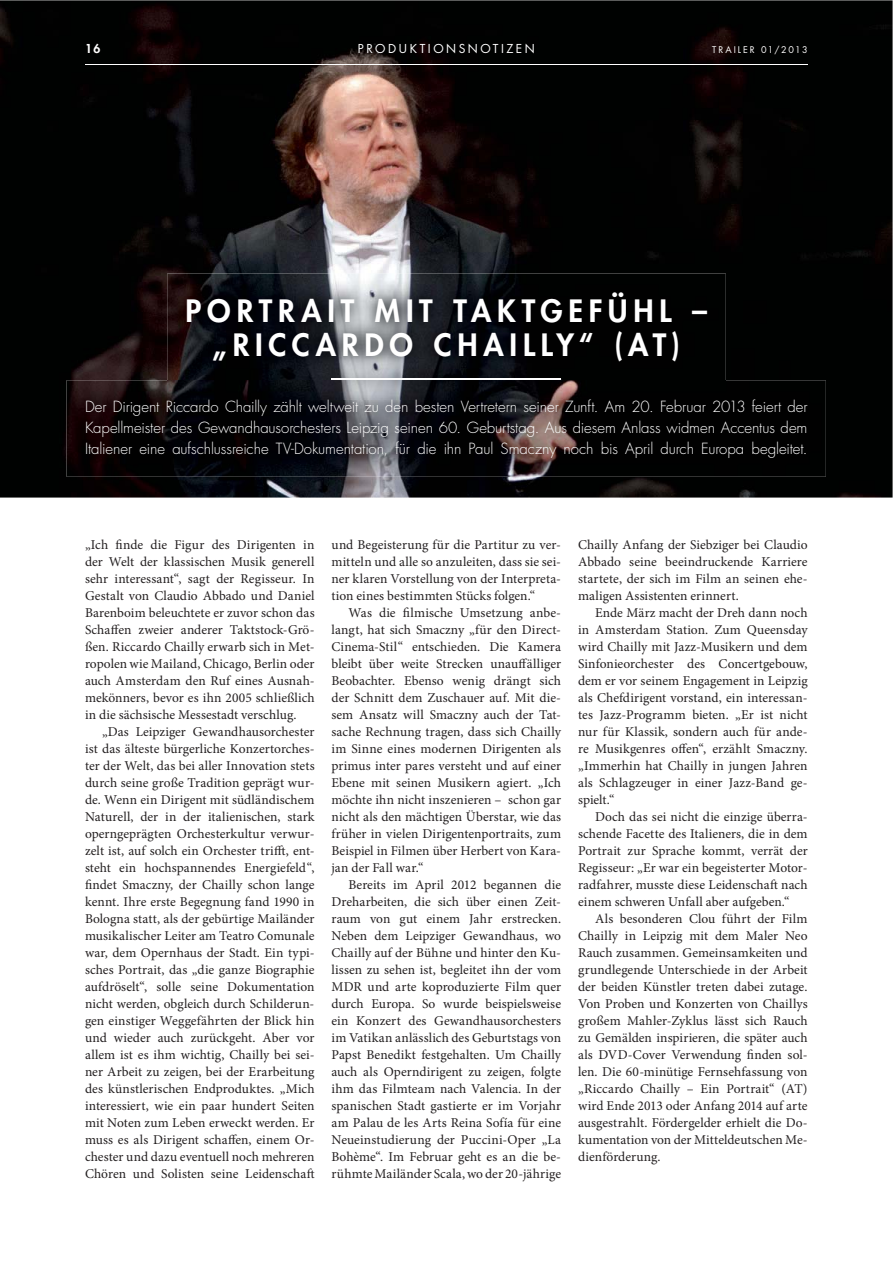
<style>
.page{position:relative;width:893px;height:1263px;background:#fff}
.page>*{position:absolute;margin:0;border:0;box-sizing:border-box;transform-origin:0 0}
.t1{font:800 30px/34px "Futura Std";letter-spacing:.195em;color:#fff;text-align:center}
.t2{font:300 15px/21px "Futura Std";letter-spacing:-.01em;color:#fff;text-align:justify}
.t3{font:13.5px/17px "Minion Pro";color:#231f20;text-align:justify}
.t4{font:12px "Futura Std";letter-spacing:.21em;color:#fff}
.t5{font:800 12px "Futura Std";color:#fff}
.t6{font:9px "Futura Std";letter-spacing:.215em;color:#fff}
</style>
<div class="page">
<img style="left:0;top:0;width:892px;height:498px">
<hr style="left:85px;top:64px;width:722px;height:1px;background:#fff">
<img style="left:167px;top:273px;width:559px;height:107px">
<hr style="left:331px;top:379px;width:230px;height:1px;background:#fff">
<img style="left:66px;top:380px;width:760px;height:97px">
<p class="t4" style="left:358px;top:43px;width:178px">PRODUKTIONSNOTIZEN</p>
<p class="t5" style="left:85px;top:43px;width:17px">16</p>
<p class="t6" style="left:712px;top:45px;width:97px">TRAILER 01/2013</p>
<h1 class="t1" style="left:185px;top:296px;width:523px">PORTRAIT MIT TAKTGEFÜHL – „RICCARDO CHAILLY“ (AT)</h1>
<p class="t2" style="left:85px;top:397px;width:724px">Der Dirigent Riccardo Chailly zählt weltweit zu den besten Vertretern seiner Zunft. Am 20. Februar 2013 feiert der Kapellmeister des Gewandhausorchesters Leipzig seinen 60. Geburtstag. Aus diesem Anlass widmen Accentus dem Italiener eine aufschlussreiche TV-Dokumentation, für die ihn Paul Smaczny noch bis April durch Europa begleitet.</p>
<p class="t3" style="left:85px;top:537px;width:231px">„Ich finde die Figur des Dirigenten in der Welt der klassischen Musik generell sehr interessant“, sagt der Regisseur. In Gestalt von Claudio Abbado und Daniel Barenboim beleuchtete er zuvor schon das Schaffen zweier anderer Taktstock-Grö&shy;ßen. Riccardo Chailly erwarb sich in Met&shy;ropolen wie Mailand, Chicago, Berlin oder auch Amsterdam den Ruf eines Ausnah&shy;mekönners, bevor es ihn 2005 schließlich in die sächsische Messestadt verschlug.</p>
<p class="t3" style="left:85px;top:724px;width:231px;text-indent:17px">„Das Leipziger Gewandhausorchester ist das älteste bürgerliche Konzertorches&shy;ter der Welt, das bei aller Innovation stets durch seine große Tradition geprägt wur&shy;de. Wenn ein Dirigent mit südländischem Naturell, der in der italienischen, stark operngeprägten Orchesterkultur verwur&shy;zelt ist, auf solch ein Orchester trifft, ent&shy;steht ein hochspannendes Energiefeld“, findet Smaczny, der Chailly schon lange kennt. Ihre erste Begegnung fand 1990 in Bologna statt, als der gebürtige Mailänder musikalischer Leiter am Teatro Comunale war, dem Opernhaus der Stadt. Ein typi&shy;sches Portrait, das „die ganze Biographie aufdröselt“, solle seine Dokumentation nicht werden, obgleich durch Schilderun&shy;gen einstiger Weggefährten der Blick hin und wieder auch zurückgeht. Aber vor allem ist es ihm wichtig, Chailly bei sei&shy;ner Arbeit zu zeigen, bei der Erarbeitung des künstlerischen Endproduktes. „Mich interessiert, wie ein paar hundert Seiten mit Noten zum Leben erweckt werden. Er muss es als Dirigent schaffen, einem Or&shy;chester und dazu eventuell noch mehreren Chören und Solisten seine Leidenschaft</p>
<p class="t3" style="left:331px;top:537px;width:231px">und Begeisterung für die Partitur zu ver&shy;mitteln und alle so anzuleiten, dass sie sei&shy;ner klaren Vorstellung von der Interpreta&shy;tion eines bestimmten Stücks folgen.“</p>
<p class="t3" style="left:331px;top:605px;width:231px;text-indent:17px">Was die filmische Umsetzung anbe&shy;langt, hat sich Smaczny „für den Direct-Cinema-Stil“ entschieden. Die Kamera bleibt über weite Strecken unauffälliger Beobachter. Ebenso wenig drängt sich der Schnitt dem Zuschauer auf. Mit die&shy;sem Ansatz will Smaczny auch der Tat&shy;sache Rechnung tragen, dass sich Chailly im Sinne eines modernen Dirigenten als primus inter pares versteht und auf einer Ebene mit seinen Musikern agiert. „Ich möchte ihn nicht inszenieren – schon gar nicht als den mächtigen Überstar, wie das früher in vielen Dirigentenportraits, zum Beispiel in Filmen über Herbert von Kara&shy;jan der Fall war.“</p>
<p class="t3" style="left:331px;top:877px;width:231px;text-indent:17px">Bereits im April 2012 begannen die Dreharbeiten, die sich über einen Zeit&shy;raum von gut einem Jahr erstrecken.<br>Neben dem Leipziger Gewandhaus, wo Chailly auf der Bühne und hinter den Ku&shy;lissen zu sehen ist, begleitet ihn der vom MDR und arte koproduzierte Film quer durch Europa. So wurde beispielsweise ein Konzert des Gewandhausorchesters im Vatikan anlässlich des Geburtstags von Papst Benedikt festgehalten. Um Chailly auch als Operndirigent zu zeigen, folgte ihm das Filmteam nach Valencia. In der spanischen Stadt gastierte er im Vorjahr am Palau de les Arts Reina Sofía für eine Neueinstudierung der Puccini-Oper „La Bohème“. Im Februar geht es an die be&shy;rühmte Mailänder Scala, wo der 20-jährige</p>
<p class="t3" style="left:578px;top:537px;width:231px">Chailly Anfang der Siebziger bei Claudio Abbado seine beeindruckende Karriere startete, der sich im Film an seinen ehe&shy;maligen Assistenten erinnert.</p>
<p class="t3" style="left:578px;top:605px;width:231px;text-indent:17px">Ende März macht der Dreh dann noch in Amsterdam Station. Zum Queensday wird Chailly mit Jazz-Musikern und dem Sinfonieorchester des Concertgebouw, dem er vor seinem Engagement in Leipzig als Chefdirigent vorstand, ein interessan&shy;tes Jazz-Programm bieten. „Er ist nicht nur für Klassik, sondern auch für ande&shy;re Musikgenres offen“, erzählt Smaczny. „Immerhin hat Chailly in jungen Jahren als Schlagzeuger in einer Jazz-Band ge&shy;spielt.“</p>
<p class="t3" style="left:578px;top:809px;width:231px;text-indent:17px">Doch das sei nicht die einzige überra&shy;schende Facette des Italieners, die in dem Portrait zur Sprache kommt, verrät der Regisseur: „Er war ein begeisterter Motor&shy;radfahrer, musste diese Leidenschaft nach einem schweren Unfall aber aufgeben.“</p>
<p class="t3" style="left:578px;top:911px;width:231px;text-indent:17px">Als besonderen Clou führt der Film Chailly in Leipzig mit dem Maler Neo Rauch zusammen. Gemeinsamkeiten und grundlegende Unterschiede in der Arbeit der beiden Künstler treten dabei zutage.<br>Von Proben und Konzerten von Chaillys großem Mahler-Zyklus lässt sich Rauch zu Gemälden inspirieren, die später auch als DVD-Cover Verwendung finden sol&shy;len. Die 60-minütige Fernsehfassung von „Riccardo Chailly – Ein Portrait“ (AT) wird Ende 2013 oder Anfang 2014 auf arte ausgestrahlt. Fördergelder erhielt die Do&shy;kumentation von der Mitteldeutschen Me&shy;dienförderung.</p>
</div>
